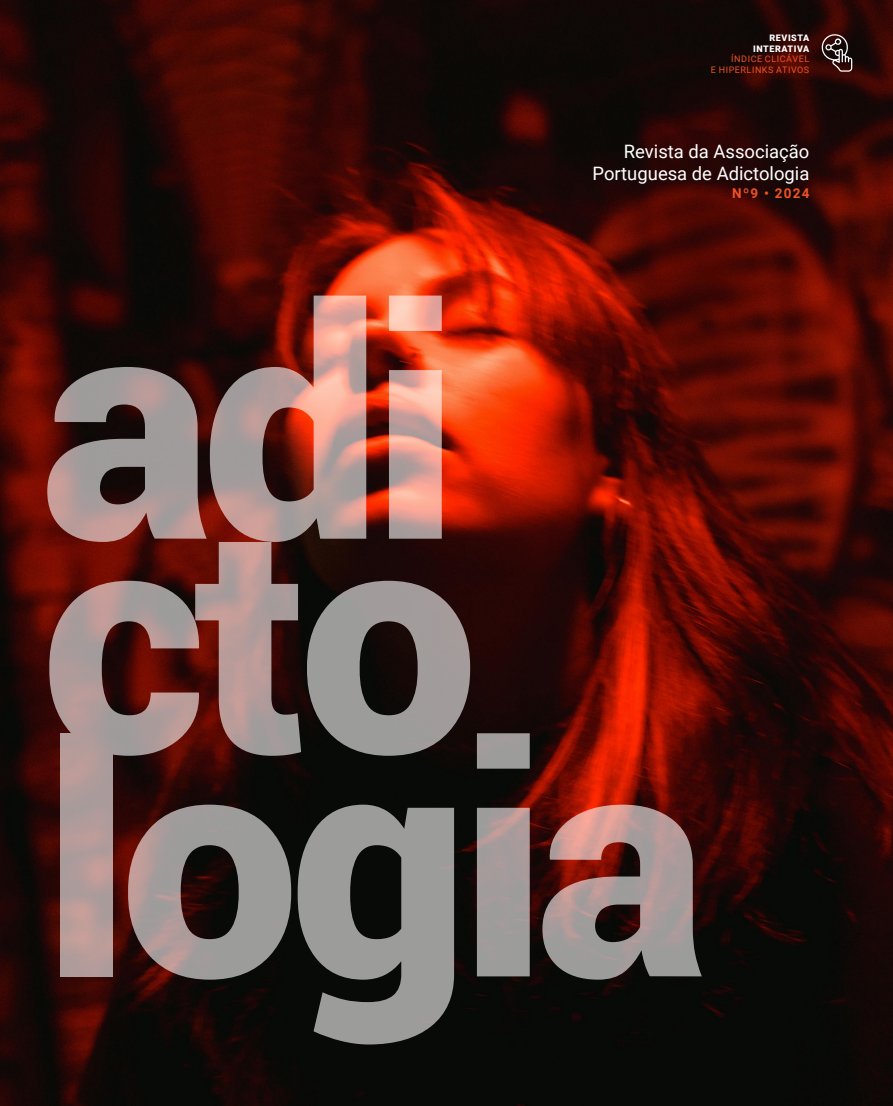
<style>
.page{position:relative;width:893px;height:1106px;background:#fff}
.page>*{position:absolute;margin:0;border:0;box-sizing:border-box;transform-origin:0 0}
.t1{font:18.45px/22.2px "Roboto";color:#fff;text-align:right}
.t2{font:700 13.5px "Roboto";letter-spacing:.09em;color:#f05323}
.t3{font:9px/10.5px "Roboto";letter-spacing:.06em;color:#f05323;text-align:right}
.t4{font:900 9px/10.5px "Roboto";letter-spacing:.06em;color:#fff;text-align:right}
</style>
<div class="page">
<img style="left:0;top:0;width:893px;height:1106px">
<svg style="left:47px;top:295px;width:423px;height:460px;background:#835b55"></svg>
<svg style="left:60px;top:733px;width:52px;height:243px;background:#b39b99"></svg>
<svg style="left:128px;top:804px;width:163px;height:175px;background:#736967"></svg>
<svg style="left:298px;top:804px;width:156px;height:240px;background:#6f706e"></svg>
<svg style="left:477px;top:733px;width:53px;height:243px;background:#8a8382"></svg>
<svg style="left:542px;top:804px;width:160px;height:175px;background:#8a6d6a"></svg>
<svg style="left:821px;top:33px;width:31px;height:39px"></svg>
<p class="t4" style="left:753px;top:33px;width:58px">REVISTA<br>INTERATIVA</p>
<p class="t3" style="left:711px;top:54px;width:100px">ÍNDICE CLICÁVEL<br>E HIPERLINKS ATIVOS</p>
<p class="t1" style="left:592px;top:139px;width:218px">Revista da Associação<br>Portuguesa de Adictologia</p>
<p class="t2" style="left:732px;top:183px;width:79px">Nº9 • 2024</p>
</div>
